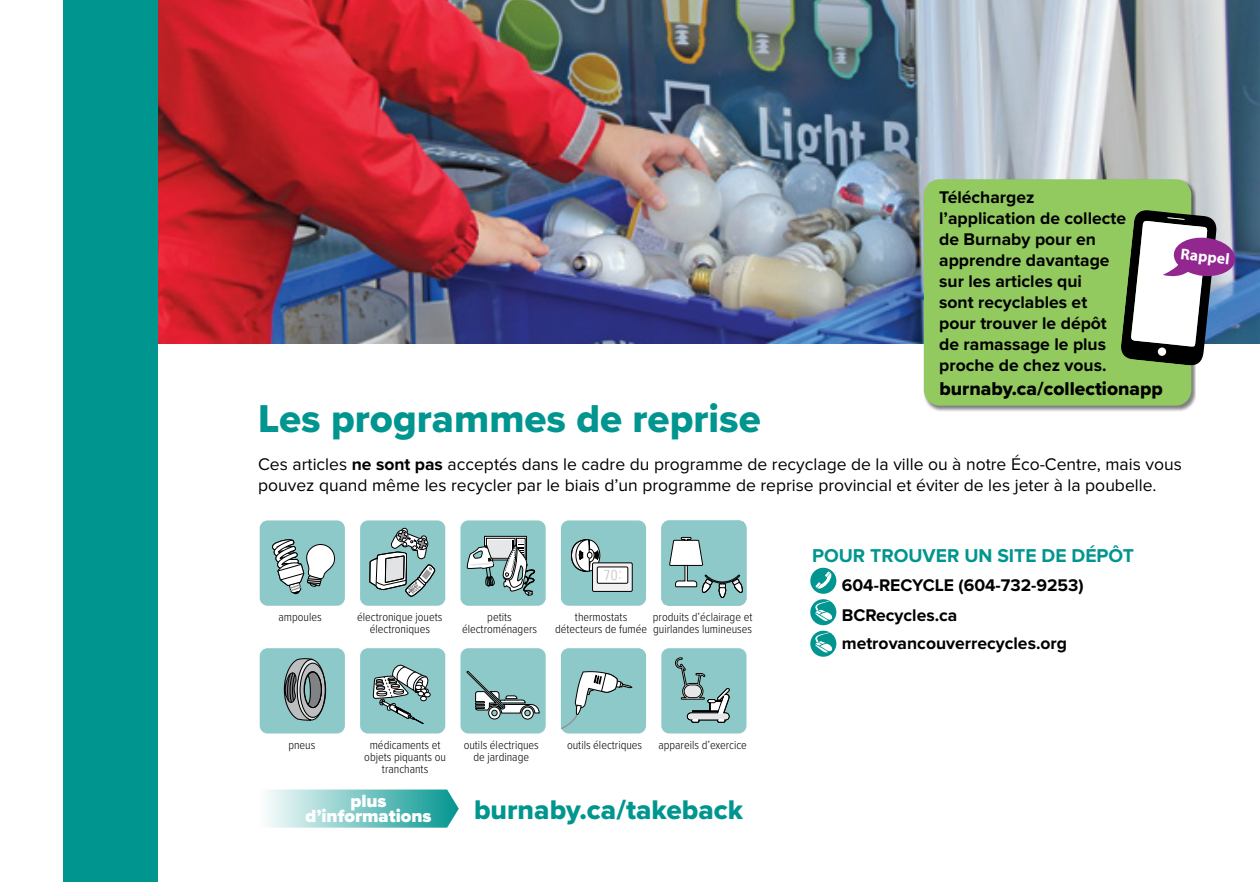
<style>
.page{position:relative;width:1260px;height:882px;background:#fff}
.page>*{position:absolute;margin:0;border:0;box-sizing:border-box;transform-origin:0 0}
.t1{font:40.25px "Proxima Nova Extrabld";color:#00958f}
.t2{font:28px "Proxima Nova Extrabld";color:#00958f}
.t3{font:700 19.25px "Proxima Nova";color:#00958f}
.t4{font:19.25px "Proxima Nova Extrabld";color:#000}
.t5{font:900 18.38px/15.8px "Proxima Nova";color:#fff;text-align:center}
.t6{font:700 17.5px/21px "Proxima Nova";color:#000}
.t7{font:17.5px/21px "Proxima Nova";color:#000}
.t8{font:700 15.75px "Myriad Pro";color:#fff}
.t9{font:300 12.25px/12.2px "Proxima Nova Cond";color:#000;text-align:center}
.s1{font-weight:700}
</style>
<div class="page">
<img style="left:158px;top:0;width:1102px;height:343px">
<div style="left:63px;top:0;width:95px;height:882px;background:#00958f"></div>
<div style="left:810px;top:568px;width:26px;height:26px;background:#00958f;border-radius:50%"></div>
<svg style="left:815px;top:571px;width:18px;height:19px"></svg>
<svg style="left:810px;top:631px;width:26px;height:26px"></svg>
<svg style="left:815px;top:631px;width:18px;height:22px"></svg>
<svg style="left:267px;top:790px;width:192px;height:38px;background:#83cbc8"></svg>
<div style="left:260px;top:648px;width:85px;height:86px;background:#8dc9c8;border-radius:8px"></div>
<div style="left:360px;top:648px;width:85px;height:86px;background:#8dc9c8;border-radius:8px"></div>
<div style="left:461px;top:648px;width:85px;height:86px;background:#8dc9c8;border-radius:8px"></div>
<div style="left:561px;top:648px;width:85px;height:86px;background:#8dc9c8;border-radius:8px"></div>
<div style="left:661px;top:648px;width:86px;height:86px;background:#8dc9c8;border-radius:8px"></div>
<svg style="left:373px;top:664px;width:58px;height:60px"></svg>
<svg style="left:467px;top:671px;width:73px;height:49px"></svg>
<svg style="left:561px;top:671px;width:73px;height:63px"></svg>
<svg style="left:281px;top:648px;width:45px;height:73px"></svg>
<svg style="left:675px;top:657px;width:55px;height:66px"></svg>
<div style="left:260px;top:520px;width:85px;height:86px;background:#8dc9c8;border-radius:8px"></div>
<div style="left:360px;top:520px;width:85px;height:86px;background:#8dc9c8;border-radius:8px"></div>
<div style="left:461px;top:520px;width:85px;height:86px;background:#8dc9c8;border-radius:8px"></div>
<div style="left:561px;top:520px;width:85px;height:86px;background:#8dc9c8;border-radius:8px"></div>
<svg style="left:661px;top:520px;width:86px;height:86px;background:#95c4c4"></svg>
<svg style="left:593px;top:563px;width:39px;height:28px"></svg>
<div style="left:592px;top:563px;width:41px;height:29px;border:1px solid #000"></div>
<div style="left:597px;top:567px;width:31px;height:16px;background:#fff"></div>
<div style="left:597px;top:567px;width:31px;height:16px;border:1px solid #000"></div>
<svg style="left:571px;top:539px;width:51px;height:41px"></svg>
<div style="left:485px;top:536px;width:42px;height:24px;background:#6a6a6a"></div>
<div style="left:484px;top:536px;width:43px;height:24px;border:1px solid #000"></div>
<div style="left:488px;top:540px;width:22px;height:16px;background:#e6e7e8"></div>
<div style="left:516px;top:538px;width:9px;height:20px;border:1px solid #000"></div>
<div style="left:486px;top:538px;width:29px;height:20px;border:1px solid #000"></div>
<svg style="left:467px;top:545px;width:28px;height:41px"></svg>
<svg style="left:503px;top:540px;width:32px;height:56px"></svg>
<svg style="left:369px;top:527px;width:67px;height:70px"></svg>
<svg style="left:272px;top:539px;width:63px;height:55px"></svg>
<div style="left:923px;top:179px;width:273px;height:233px;background:#000;opacity:.5"></div>
<div style="left:924px;top:179px;width:267px;height:227px;background:#92ca60;border-radius:16px"></div>
<svg style="left:1121px;top:210px;width:115px;height:156px"></svg>
<div style="left:810px;top:599px;width:26px;height:26px;background:#00958f;border-radius:50%"></div>
<svg style="left:815px;top:599px;width:18px;height:22px"></svg>
<h3 class="t6" style="left:939px;top:187px;width:188px">Téléchargez l’application de collecte de Burnaby pour en apprendre davantage sur les articles qui<br>sont recyclables et pour trouver le dépôt de ramassage le plus proche de chez vous.</h3>
<h3 class="t4" style="left:939px;top:374px;width:225px">burnaby.ca/collectionapp</h3>
<p class="t8" style="left:1182px;top:243px;width:51px;rotate:6deg">Rappel</p>
<h1 class="t1" style="left:258px;top:389px;width:504px">Les programmes de reprise</h1>
<h3 class="t7" style="left:258px;top:454px;width:925px">Ces articles <span class="s1">ne sont pas</span> acceptés dans le cadre du programme de recyclage de la ville ou à notre Éco-Centre, mais vous pouvez quand même les recycler par le biais d’un programme de reprise provincial et éviter de les jeter à la poubelle.</h3>
<p class="t9" style="left:279px;top:610px;width:45px">ampoules</p>
<p class="t9" style="left:357px;top:610px;width:87px">électronique jouets électroniques</p>
<p class="t9" style="left:462px;top:610px;width:77px">petits électroménagers</p>
<p class="t9" style="left:555px;top:610px;width:94px">thermostats détecteurs de fumée</p>
<p class="t9" style="left:653px;top:610px;width:101px;text-align:left">produits d’éclairage et guirlandes lumineuses</p>
<p class="t9" style="left:288px;top:738px;width:29px">pneus</p>
<p class="t9" style="left:364px;top:738px;width:83px">médicaments et objets piquants ou tranchants</p>
<p class="t9" style="left:464px;top:738px;width:77px">outils électriques de jardinage</p>
<p class="t9" style="left:567px;top:738px;width:77px">outils électriques</p>
<p class="t9" style="left:658px;top:738px;width:90px">appareils d’exercice</p>
<h2 class="t2" style="left:474px;top:789px;width:271px">burnaby.ca/takeback</h2>
<h3 class="t5" style="left:305px;top:793px;width:128px">plus d’informations</h3>
<h3 class="t3" style="left:812px;top:544px;width:324px">POUR TROUVER UN SITE DE DÉPÔT</h3>
<h3 class="t6" style="left:842px;top:571px;width:243px;line-height:29.8px">604-RECYCLE (604-732-9253)<br>BCRecycles.ca</h3>
<h3 class="t6" style="left:842px;top:633px;width:227px">metrovancouverrecycles.org</h3>
</div>
